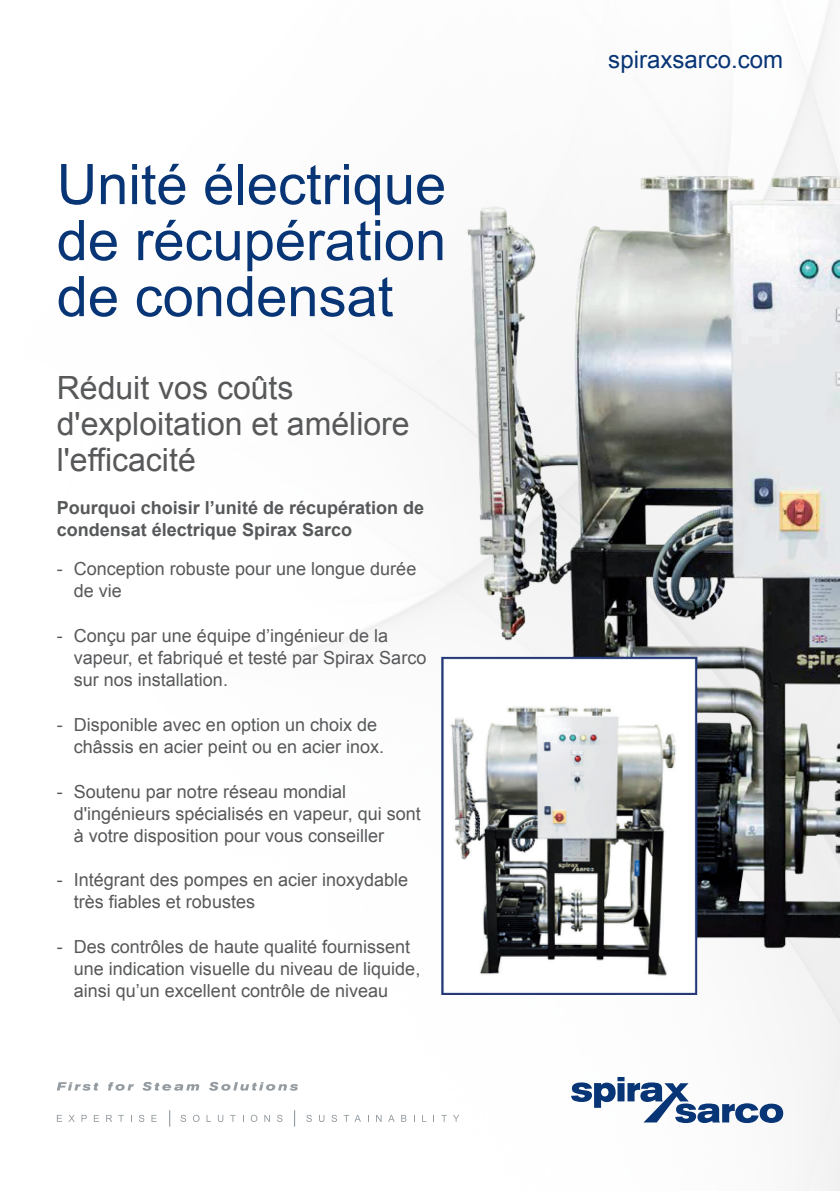
<style>
.page{position:relative;width:840px;height:1191px;background:#fff}
.page>*{position:absolute;margin:0;border:0;box-sizing:border-box;transform-origin:0 0}
.t1{font:56px/56px "Arial";color:#083575;text-align:justify}
.t2{font:32px/36px "Arial";color:#57585a}
.t3{font:24px "Arial";color:#083575}
.t4{font:18px/22px "Arial";color:#57585a}
.t5{font:700 18px/22px "Arial";color:#57585a}
</style>
<div class="page">
<img style="left:56px;top:0;width:783px;height:1191px">
<svg style="left:571px;top:1077px;width:211px;height:46px"></svg>
<svg style="left:57px;top:1115px;width:5px;height:6px"></svg>
<svg style="left:68px;top:1115px;width:7px;height:6px"></svg>
<svg style="left:81px;top:1115px;width:6px;height:6px"></svg>
<svg style="left:94px;top:1115px;width:5px;height:6px"></svg>
<svg style="left:106px;top:1115px;width:6px;height:6px"></svg>
<svg style="left:118px;top:1115px;width:6px;height:6px"></svg>
<svg style="left:139px;top:1114px;width:5px;height:8px"></svg>
<svg style="left:151px;top:1115px;width:6px;height:6px"></svg>
<svg style="left:180px;top:1114px;width:6px;height:8px"></svg>
<svg style="left:193px;top:1114px;width:6px;height:8px"></svg>
<svg style="left:206px;top:1115px;width:5px;height:6px"></svg>
<svg style="left:218px;top:1115px;width:5px;height:7px"></svg>
<svg style="left:230px;top:1115px;width:5px;height:6px"></svg>
<svg style="left:250px;top:1114px;width:7px;height:8px"></svg>
<svg style="left:264px;top:1115px;width:6px;height:6px"></svg>
<svg style="left:277px;top:1114px;width:5px;height:8px"></svg>
<svg style="left:306px;top:1114px;width:6px;height:8px"></svg>
<svg style="left:319px;top:1115px;width:5px;height:7px"></svg>
<svg style="left:331px;top:1114px;width:6px;height:8px"></svg>
<svg style="left:343px;top:1115px;width:18px;height:6px"></svg>
<svg style="left:376px;top:1115px;width:5px;height:6px"></svg>
<svg style="left:388px;top:1115px;width:6px;height:6px"></svg>
<svg style="left:401px;top:1115px;width:5px;height:6px"></svg>
<svg style="left:422px;top:1115px;width:4px;height:6px"></svg>
<svg style="left:441px;top:1115px;width:5px;height:6px"></svg>
<svg style="left:452px;top:1115px;width:7px;height:6px"></svg>
<svg style="left:169px;top:1110px;width:1px;height:16px"></svg>
<svg style="left:294px;top:1110px;width:1px;height:16px"></svg>
<svg style="left:57px;top:1081px;width:241px;height:9px"></svg>
<img style="left:441px;top:176px;width:398px;height:818px">
<h1 class="t1" style="left:57px;top:157px;width:391px">Unité électrique de récupération de condensat</h1>
<h2 class="t2" style="left:57px;top:370px;width:354px">Réduit vos coûts d'exploitation et améliore l'efficacité</h2>
<p class="t5" style="left:57px;top:497px;width:369px">Pourquoi choisir l’unité de récupération de condensat électrique Spirax Sarco</p>
<p class="t4" style="left:74px;top:558px;width:344px;text-indent:-17px">- Conception robuste pour une longue durée de vie</p>
<p class="t4" style="left:74px;top:625px;width:354px;text-indent:-17px">- Conçu par une équipe d’ingénieur de la vapeur, et fabriqué et testé par Spirax Sarco sur nos installation.</p>
<p class="t4" style="left:74px;top:713px;width:312px;text-indent:-17px">- Disponible avec en option un choix de châssis en acier peint ou en acier inox.</p>
<p class="t4" style="left:74px;top:780px;width:348px;text-indent:-17px">- Soutenu par notre réseau mondial d'ingénieurs spécialisés en vapeur, qui sont à votre disposition pour vous conseiller</p>
<p class="t4" style="left:74px;top:869px;width:336px;text-indent:-17px">- Intégrant des pompes en acier inoxydable très fiables et robustes</p>
<p class="t4" style="left:74px;top:935px;width:348px;text-indent:-17px">- Des contrôles de haute qualité fournissent une indication visuelle du niveau de liquide, ainsi qu’un excellent contrôle de niveau</p>
<h3 class="t3" style="left:608px;top:44px;width:176px">spiraxsarco.com</h3>
</div>
